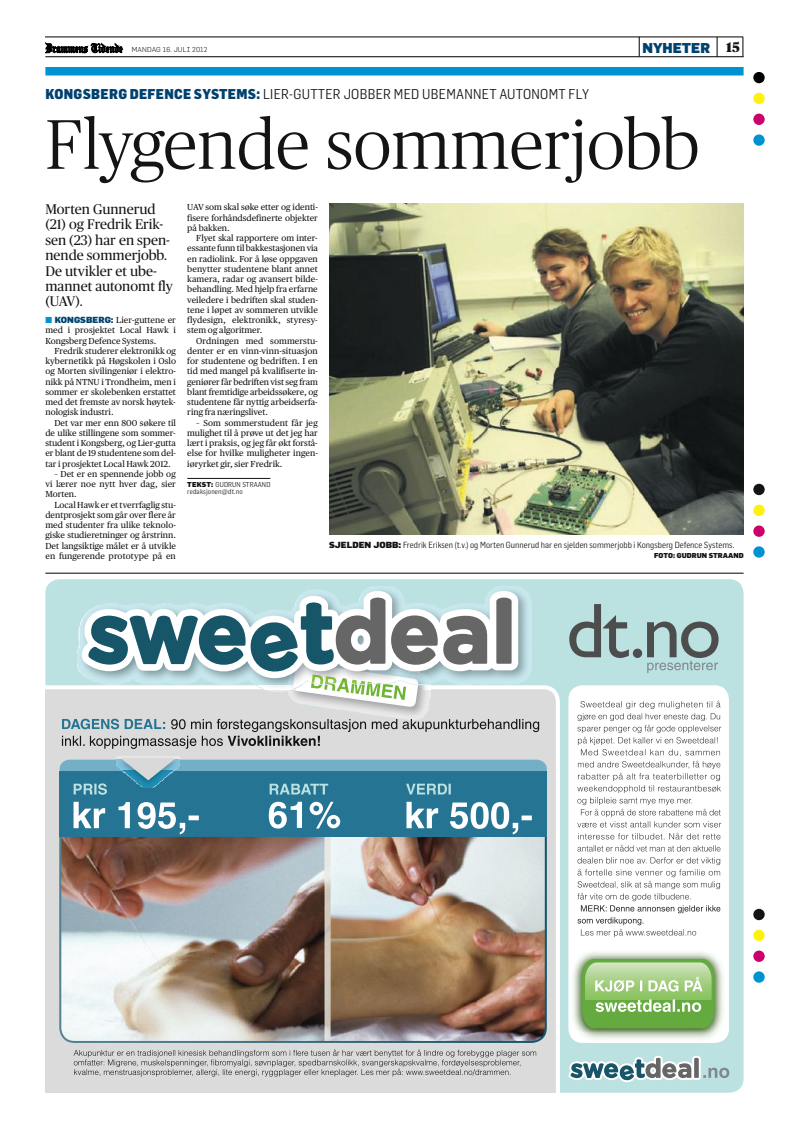
<style>
.page{position:relative;width:789px;height:1129px;background:#fff}
.page>*{position:absolute;margin:0;border:0;box-sizing:border-box;transform-origin:0 0}
.t1{font:300 70px "Publico";color:#141414}
.t2{font:14px/15.4px "Publico";color:#141414}
.t3{font:14px "Flama Semicond";letter-spacing:.02em;color:#141414}
.t4{font:900 14px "Flama";color:#00426f}
.t5{font:8.7px/10.2px "Publico Text";color:#141414;text-align:justify}
.t6{font:8.7px "Flama Semicond";color:#141414}
.t7{font:7px/7px "Flama Semicond";letter-spacing:.02em;color:#141414}
.t8{font:900 7px "Flama";color:#141414}
.t9{font:300 7px "Flama";letter-spacing:.015em;color:#141414}
.s1{font-family:"Publico";color:#141414}
.s2{font-weight:900;color:#00426f}
.s3{color:#0093d2}
.s4{font-family:"Flama";font-weight:900;color:#00426f}
.s5{font-family:"Flama";font-weight:900}
</style>
<div class="page">
<svg style="left:752px;top:72px;width:12px;height:11px"></svg>
<svg style="left:752px;top:93px;width:12px;height:11px"></svg>
<svg style="left:752px;top:113px;width:12px;height:12px"></svg>
<svg style="left:752px;top:134px;width:12px;height:12px"></svg>
<svg style="left:752px;top:483px;width:12px;height:12px"></svg>
<svg style="left:752px;top:504px;width:12px;height:12px"></svg>
<svg style="left:752px;top:525px;width:12px;height:11px"></svg>
<div style="left:752px;top:546px;width:12px;height:11px;background:#0093d2;border-radius:6px"></div>
<svg style="left:752px;top:908px;width:12px;height:12px"></svg>
<svg style="left:752px;top:929px;width:12px;height:11px"></svg>
<svg style="left:752px;top:950px;width:12px;height:11px"></svg>
<svg style="left:752px;top:971px;width:12px;height:11px"></svg>
<hr style="left:45px;top:57px;width:698px;height:1px;background:#000">
<svg style="left:45px;top:43px;width:78px;height:10px"></svg>
<hr style="left:45px;top:37px;width:697px;height:1px;background:#000">
<svg style="left:742px;top:37px;width:1px;height:20px"></svg>
<svg style="left:716px;top:37px;width:1px;height:20px"></svg>
<svg style="left:638px;top:37px;width:1px;height:19px"></svg>
<hr style="left:45px;top:573px;width:698px;height:1px;background:#000">
<div style="left:45px;top:67px;width:698px;height:8px;background:#0093d2"></div>
<hr style="left:187px;top:478px;width:83px;height:1px;background:#141414">
<img style="left:329px;top:203px;width:414px;height:331px">
<div style="left:45px;top:579px;width:698px;height:513px;background:#bbe1e0;border-radius:14px"></div>
<div style="left:568px;top:685px;width:160px;height:357px;background:#fff;border-radius:14px"></div>
<svg style="left:45px;top:685px;width:514px;height:407px;background:#d5d8d9"></svg>
<svg style="left:568px;top:1055px;width:160px;height:26px"></svg>
<img style="left:579px;top:1031px;width:138px;height:8px">
<img style="left:573px;top:952px;width:150px;height:79px">
<img style="left:59px;top:775px;width:487px;height:267px">
<div style="left:60px;top:770px;width:486px;height:66px;background:#257493"></div>
<img style="left:288px;top:707px;width:142px;height:11px">
<img style="left:77px;top:586px;width:454px;height:105px">
<svg style="left:81px;top:591px;width:437px;height:87px"></svg>
<svg style="left:88px;top:597px;width:423px;height:110px"></svg>
<img style="left:116px;top:755px;width:63px;height:3px">
<svg style="left:62px;top:718px;width:477px;height:30px;background:#b8bbbc"></svg>
<img style="left:73px;top:801px;width:619px;height:190px">
<svg style="left:581px;top:958px;width:133px;height:70px;background:#97c579"></svg>
<svg style="left:74px;top:758px;width:376px;height:36px"></svg>
<svg style="left:74px;top:1049px;width:462px;height:27px;background:#bfbfbf"></svg>
<svg style="left:569px;top:604px;width:149px;height:69px"></svg>
<svg style="left:577px;top:700px;width:143px;height:237px"></svg>
<p class="t9" style="left:132px;top:46px;width:77px">MANDAG 16. JULI 2012</p>
<h2 class="t4" style="left:642px;top:41px;width:99px">NYHETER <span class="s1">15</span></h2>
<h2 class="t3" style="left:45px;top:89px;width:545px"><span class="s2">KONGSBERG DEFENCE SYSTEMS:</span> LIER-GUTTER JOBBER MED UBEMANNET AUTONOMT FLY</h2>
<h1 class="t1" style="left:45px;top:106px;width:655px">Flygende sommerjobb</h1>
<h2 class="t2" style="left:45px;top:201px;width:129px">Morten Gunnerud (21) og Fredrik Erik&shy;sen (23) har en spen&shy;nende sommerjobb.<br>De utvikler et ube&shy;mannet autonomt fly (UAV).</h2>
<p class="t5" style="left:45px;top:315px;width:132px"><span class="s3">■</span> <span class="s4">KONGSBERG:</span> Lier-guttene er med i prosjektet Local Hawk i Kongsberg Defence Systems.</p>
<p class="t5" style="left:45px;top:345px;width:132px;text-indent:9px">Fredrik studerer elektronikk og kybernetikk på Høgskolen i Oslo og Morten sivilingeniør i elektro&shy;nikk på NTNU i Trondheim, men i sommer er skolebenken erstattet med det fremste av norsk høytek&shy;nologisk industri.</p>
<p class="t5" style="left:45px;top:417px;width:132px;text-indent:9px">Det var mer enn 800 søkere til de ulike stillingene som sommer&shy;student i Kongsberg, og Lier-gutta er blant de 19 studentene som del&shy;tar i prosjektet Local Hawk 2012.</p>
<p class="t5" style="left:45px;top:468px;width:132px;text-indent:9px">– Det er en spennende jobb og vi lærer noe nytt hver dag, sier Morten.</p>
<p class="t5" style="left:45px;top:499px;width:132px;text-indent:9px">Local Hawk er et tverrfaglig stu&shy;dentprosjekt som går over flere år med studenter fra ulike teknolo&shy;giske studieretninger og årstrinn.<br>Det langsiktige målet er å utvikle en fungerende prototype på en</p>
<p class="t5" style="left:187px;top:202px;width:132px">UAV som skal søke etter og identi&shy;fisere forhåndsdefinerte objekter på bakken.</p>
<p class="t5" style="left:187px;top:233px;width:132px;text-indent:9px">Flyet skal rapportere om inter&shy;essante funn til bakkestasjonen via en radiolink. For å løse oppgaven benytter studentene blant annet kamera, radar og avansert bilde&shy;behandling. Med hjelp fra erfarne veiledere i bedriften skal studen&shy;tene i løpet av sommeren utvikle flydesign, elektronikk, styresy&shy;stem og algoritmer.</p>
<p class="t5" style="left:187px;top:335px;width:132px;text-indent:9px">Ordningen med sommerstu&shy;denter er en vinn-vinn-situasjon for studentene og bedriften. I en tid med mangel på kvalifiserte in&shy;geniører får bedriften vist seg fram blant fremtidige arbeidssøkere, og studentene får nyttig arbeidserfa&shy;ring fra næringslivet.</p>
<p class="t5" style="left:187px;top:417px;width:132px;text-indent:9px">– Som sommerstudent får jeg mulighet til å prøve ut det jeg har lært i praksis, og jeg får økt forstå&shy;else for hvilke muligheter ingen&shy;iøryrket gir, sier Fredrik.</p>
<p class="t7" style="left:187px;top:481px;width:84px"><span class="s5">TEKST:</span> GUDRUN STRAAND redaksjonen@dt.no</p>
<p class="t6" style="left:329px;top:541px;width:406px"><span class="s5">SJELDEN JOBB:</span> Fredrik Eriksen (t.v.) og Morten Gunnerud har en sjelden sommerjobb i Kongsberg Defence Systems.</p>
<p class="t8" style="left:653px;top:552px;width:91px">FOTO: GUDRUN STRAAND</p>
</div>
